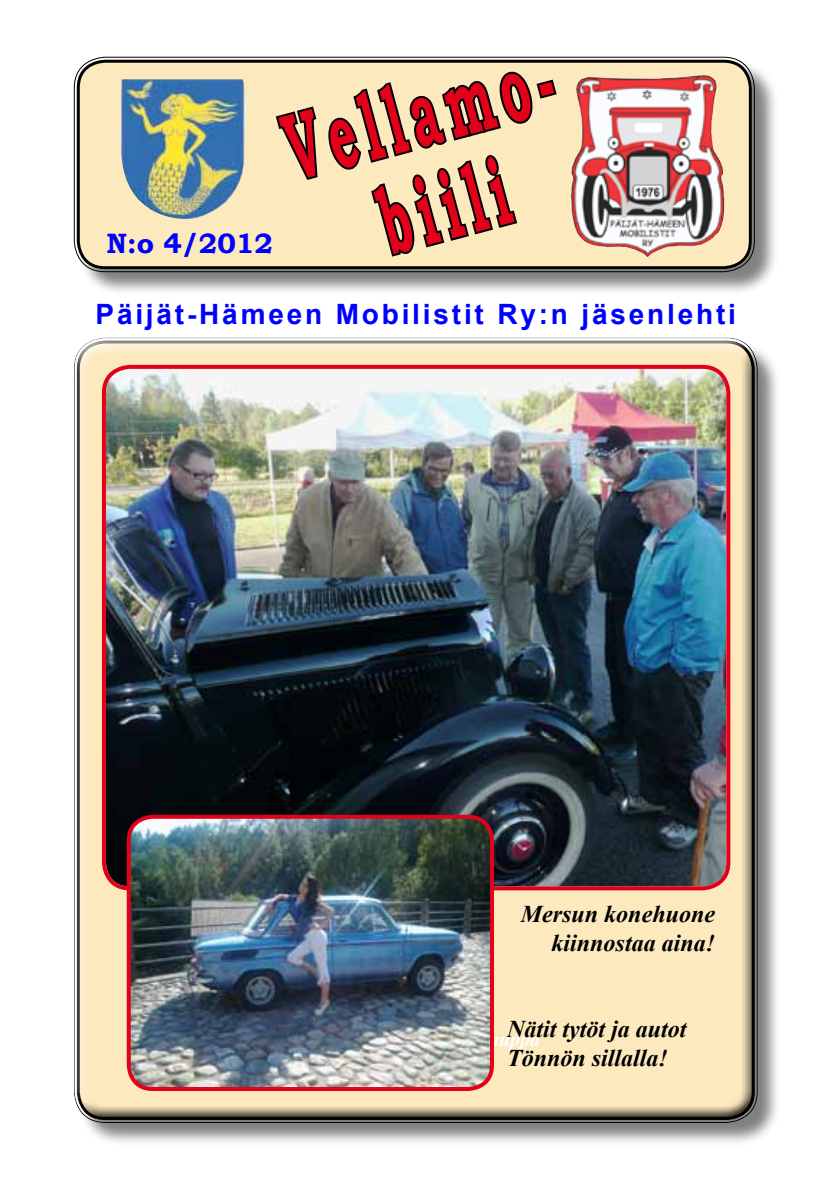
<style>
.page{position:relative;width:840px;height:1191px;background:#fff}
.page>*{position:absolute;margin:0;border:0;box-sizing:border-box;transform-origin:0 0}
.t1{font:700 96px "Bookman Old Style";color:#e2001a;scale:.5 1}
.t2{font:700 28px "Arial";letter-spacing:.1em;color:#00f}
.t3{font:700 28px "Bookman Old Style";color:#00f}
.t4{font:italic 700 24px/28.8px "Times New Roman";color:#000;text-align:right}
</style>
<div class="page">
<div style="left:77px;top:60px;width:702px;height:237px;background:#000;opacity:.5"></div>
<div style="left:77px;top:60px;width:674px;height:209px;background:#fce9be;border-radius:28px"></div>
<div style="left:74px;top:57px;width:680px;height:215px;border:1px solid #000;border-radius:31px"></div>
<div style="left:77px;top:60px;width:674px;height:209px;border:3px solid #000;border-radius:27px"></div>
<svg style="left:275px;top:106px;width:43px;height:74px"></svg>
<svg style="left:328px;top:71px;width:229px;height:186px"></svg>
<div style="left:77px;top:341px;width:705px;height:807px;background:#000;opacity:.5"></div>
<div style="left:59px;top:322px;width:704px;height:794px;background:#fff;opacity:.75"></div>
<div style="left:68px;top:344px;width:704px;height:793px;background:#000;opacity:.75"></div>
<img style="left:570px;top:75px;width:154px;height:182px">
<img style="left:120px;top:79px;width:126px;height:141px">
<img style="left:106px;top:369px;width:620px;height:517px">
<div style="left:102px;top:365px;width:628px;height:525px;border:4px solid #e2001a;border-radius:26px"></div>
<img style="left:129px;top:816px;width:362px;height:273px">
<div style="left:127px;top:814px;width:366px;height:277px;border:4px solid #e2001a;border-radius:24px"></div>
<h1 class="t1" style="left:268px;top:82px;width:613px;rotate:-15deg">Vellamo-</h1>
<h1 class="t1" style="left:363px;top:156px;width:261px;rotate:-15deg">biili</h1>
<p class="t3" style="left:106px;top:223px;width:168px">N:o 4/2012</p>
<p class="t2" style="left:95px;top:295px;width:641px">Päijät-Hämeen Mobilistit Ry:n jäsenlehti</p>
<p class="t4" style="left:520px;top:898px;width:196px">Mersun konehuone kiinnostaa aina!</p>
<p class="t4" style="left:506px;top:1014px;width:181px;text-align:left">Nätit tytöt ja autot<br>Tönnön sillalla!</p>
</div>
